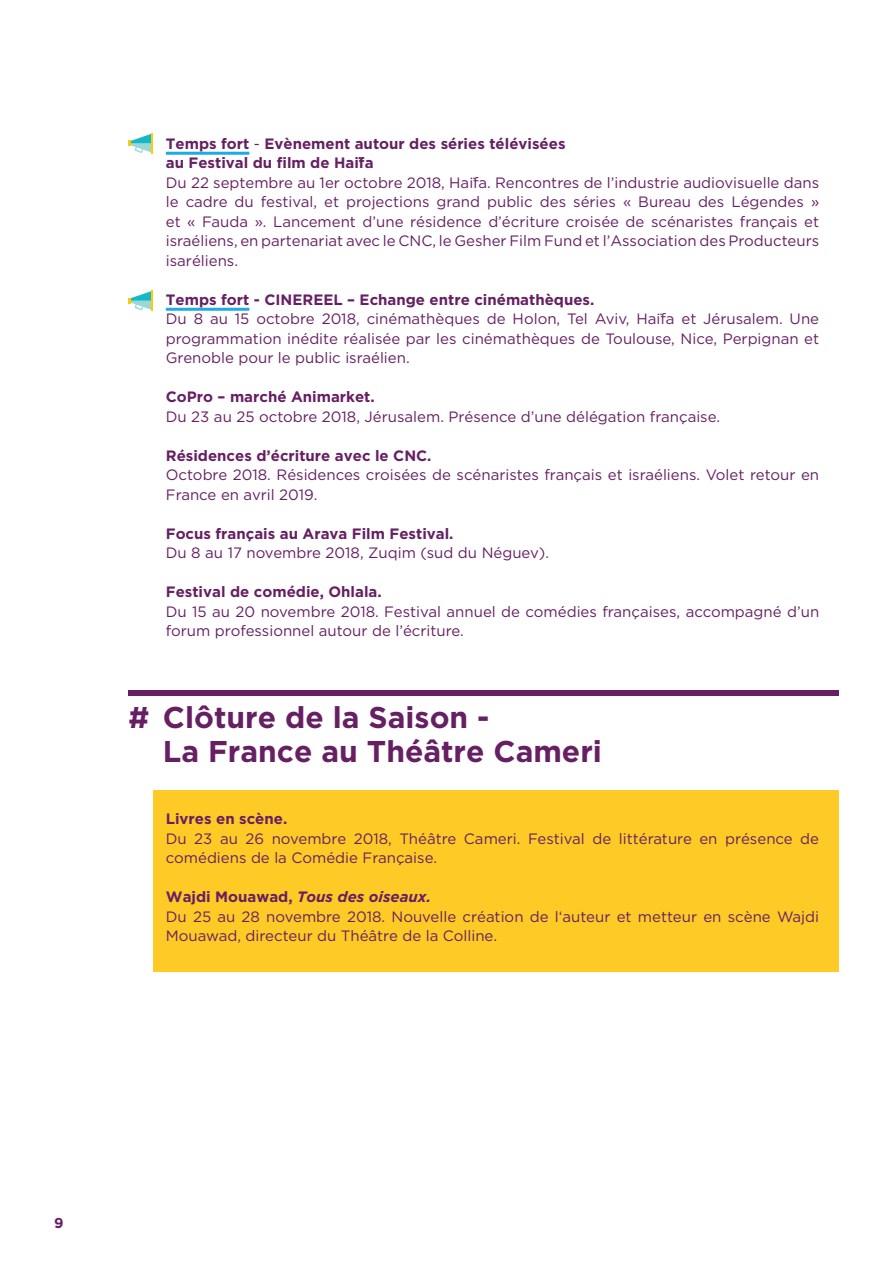
<style>
.page{position:relative;width:893px;height:1263px;background:#fff}
.page>*{position:absolute;margin:0;border:0;box-sizing:border-box;transform-origin:0 0}
.t1{font:700 30px/34.5px "Gotham";color:#661f63}
.t2{font:15px/19.5px "Gotham";color:#661f63}
.t3{font:700 15px/19.5px "Gotham";color:#661f63}
.t4{font:italic 700 15px "Gotham";color:#661f63}
.t5{font:700 14.25px "Gotham";color:#661f63}
.s1{font-weight:400}
.s2{font-style:normal}
</style>
<div class="page">
<hr style="left:166px;top:152px;width:83px;height:3px;background:#1cabe2">
<hr style="left:166px;top:308px;width:83px;height:3px;background:#1cabe2">
<svg style="left:128px;top:133px;width:25px;height:20px"></svg>
<svg style="left:128px;top:290px;width:25px;height:21px"></svg>
<div style="left:153px;top:790px;width:686px;height:182px;background:#feca26"></div>
<div style="left:128px;top:690px;width:711px;height:5px;background:#661f63"></div>
<p class="t3" style="left:166px;top:133px;width:401px">Temps fort <span class="s1">-</span> Evènement autour des séries télévisées au Festival du film de Haïfa</p>
<p class="t2" style="left:166px;top:172px;width:655px;text-align:justify">Du 22 septembre au 1er octobre 2018, Haïfa. Rencontres de l’industrie audiovisuelle dans le cadre du festival, et projections grand public des séries « Bureau des Légendes » et « Fauda ». Lancement d’une résidence d’écriture croisée de scénaristes français et israéliens, en partenariat avec le CNC, le Gesher Film Fund et l’Association des Producteurs isaréliens.</p>
<p class="t3" style="left:166px;top:289px;width:430px">Temps fort - CINEREEL – Echange entre cinémathèques.</p>
<p class="t2" style="left:166px;top:309px;width:655px;text-align:justify">Du 8 au 15 octobre 2018, cinémathèques de Holon, Tel Aviv, Haïfa et Jérusalem. Une programmation inédite réalisée par les cinémathèques de Toulouse, Nice, Perpignan et Grenoble pour le public israélien.</p>
<p class="t3" style="left:166px;top:387px;width:210px">CoPro – marché Animarket.</p>
<p class="t2" style="left:166px;top:406px;width:556px">Du 23 au 25 octobre 2018, Jérusalem. Présence d’une délégation française.</p>
<p class="t3" style="left:166px;top:445px;width:267px">Résidences d’écriture avec le CNC.</p>
<p class="t2" style="left:166px;top:465px;width:655px">Octobre 2018. Résidences croisées de scénaristes français et israéliens. Volet retour en<br>France en avril 2019.</p>
<p class="t3" style="left:166px;top:523px;width:289px">Focus français au Arava Film Festival.</p>
<p class="t2" style="left:166px;top:543px;width:385px">Du 8 au 17 novembre 2018, Zuqim (sud du Néguev).</p>
<p class="t3" style="left:166px;top:582px;width:217px">Festival de comédie, Ohlala.</p>
<p class="t2" style="left:166px;top:601px;width:655px">Du 15 au 20 novembre 2018. Festival annuel de comédies françaises, accompagné d’un forum professionnel autour de l’écriture.</p>
<p class="t1" style="left:163px;top:699px;width:441px;text-indent:-34px"># Clôture de la Saison -<br>La France au Théâtre Cameri</p>
<p class="t3" style="left:166px;top:809px;width:123px">Livres en scène.</p>
<p class="t2" style="left:166px;top:829px;width:655px">Du 23 au 26 novembre 2018, Théâtre Cameri. Festival de littérature en présence de comédiens de la Comédie Française.</p>
<p class="t4" style="left:166px;top:888px;width:267px"><span class="s2">Wajdi Mouawad,</span> Tous des oiseaux.</p>
<p class="t2" style="left:166px;top:907px;width:655px">Du 25 au 28 novembre 2018. Nouvelle création de l‘auteur et metteur en scène Wajdi<br>Mouawad, directeur du Théâtre de la Colline.</p>
<p class="t5" style="left:54px;top:1214px;width:11px">9</p>
</div>
